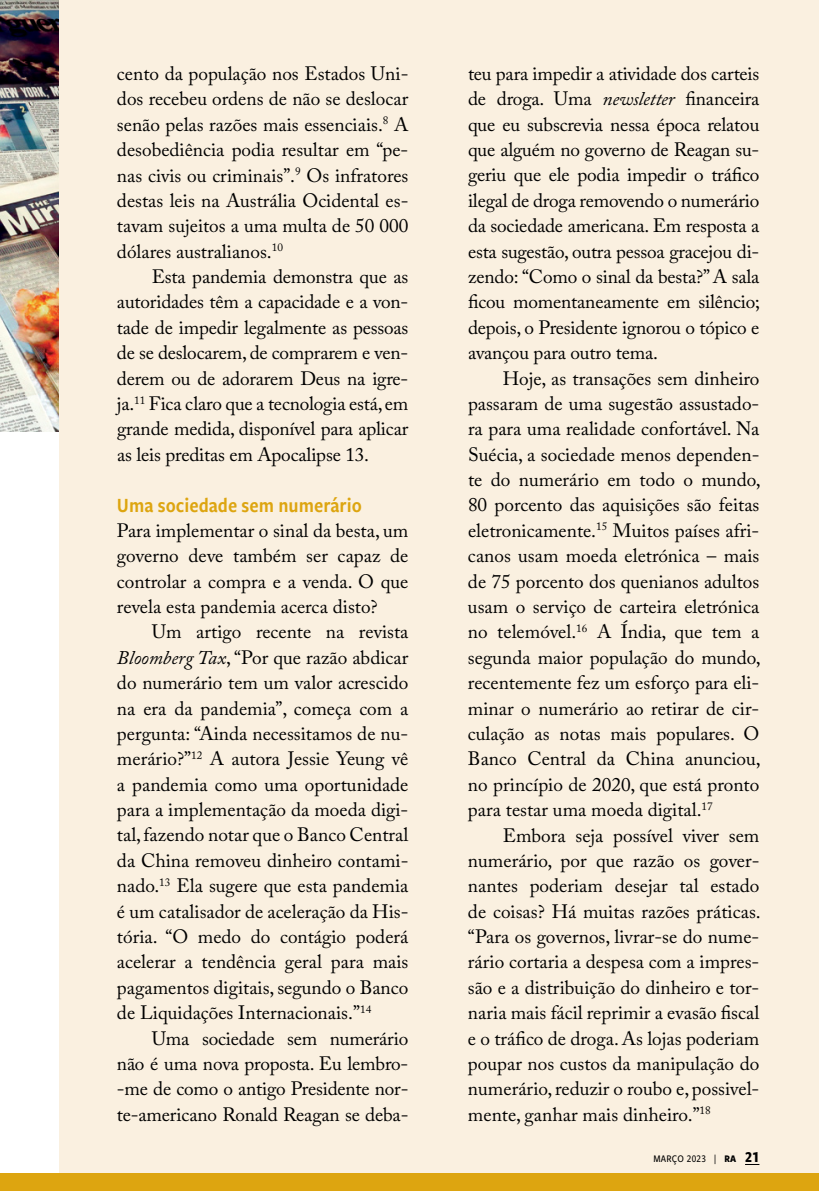
<style>
.page{position:relative;width:819px;height:1191px;background:#fff}
.page>*{position:absolute;margin:0;border:0;box-sizing:border-box;transform-origin:0 0}
.t1{font:21px "Freight Sans Cnd Pro Semi";color:#dda510}
.t2{font:19.25px/25.4px "Adobe Caslon Pro";color:#000;text-align:justify}
.t3{font:500 10.5px "Freight Sans Cnd Pro";letter-spacing:.03em;color:#000}
.s1{font-style:italic}
.s2{font-weight:700}
.s3{font-weight:700;font-size:15.75px}
</style>
<div class="page">
<img style="left:0;top:0;width:60px;height:432px">
<div style="left:60px;top:0;width:759px;height:1191px;background:#faf0e0"></div>
<div style="left:0;top:1173px;width:819px;height:18px;background:#dda510"></div>
<svg style="left:745px;top:1164px;width:14px;height:1px"></svg>
<p class="t2" style="left:117px;top:61px;width:293px">cento da população nos Estados Uni&shy;dos recebeu ordens de não se deslocar senão pelas razões mais essenciais.<sup>8</sup> A desobediência podia resultar em “pe&shy;nas civis ou criminais”.<sup>9</sup> Os infratores destas leis na Austrália Ocidental es&shy;tavam sujeitos a uma multa de 50 000 dólares australianos.<sup>10</sup></p>
<p class="t2" style="left:117px;top:264px;width:293px;text-indent:35px">Esta pandemia demonstra que as autoridades têm a capacidade e a von&shy;tade de impedir legalmente as pessoas de se deslocarem, de comprarem e ven&shy;derem ou de adorarem Deus na igre&shy;ja.<sup>11</sup> Fica claro que a tecnologia está, em grande medida, disponível para aplicar as leis preditas em Apocalipse 13.</p>
<p class="t1" style="left:117px;top:490px;width:246px">Uma sociedade sem numerário</p>
<p class="t2" style="left:117px;top:517px;width:293px">Para implementar o sinal da besta, um governo deve também ser capaz de controlar a compra e a venda. O que revela esta pandemia acerca disto?</p>
<p class="t2" style="left:117px;top:619px;width:293px;text-indent:35px">Um artigo recente na revista <span class="s1">Bloomberg Tax</span>, “Por que razão abdicar do numerário tem um valor acrescido na era da pandemia”, começa com a pergunta: “Ainda necessitamos de nu&shy;merário?”<sup>12</sup> A autora Jessie Yeung vê a pandemia como uma oportunidade para a implementação da moeda digi&shy;tal, fazendo notar que o Banco Central da China removeu dinheiro contami&shy;nado.<sup>13</sup> Ela sugere que esta pandemia é um catalisador de aceleração da His&shy;tória. “O medo do contágio poderá acelerar a tendência geral para mais pagamentos digitais, segundo o Banco de Liquidações Internacionais.”<sup>14</sup></p>
<p class="t2" style="left:117px;top:1025px;width:293px;text-indent:35px">Uma sociedade sem numerário não é uma nova proposta. Eu lembro--me de como o antigo Presidente nor&shy;te-americano Ronald Reagan se deba-</p>
<p class="t2" style="left:468px;top:61px;width:293px">teu para impedir a atividade dos carteis de droga. Uma <span class="s1">newsletter</span> financeira que eu subscrevia nessa época relatou que alguém no governo de Reagan su&shy;geriu que ele podia impedir o tráfico ilegal de droga removendo o numerário da sociedade americana. Em resposta a esta sugestão, outra pessoa gracejou di&shy;zendo: “Como o sinal da besta?” A sala ficou momentaneamente em silêncio; depois, o Presidente ignorou o tópico e avançou para outro tema.</p>
<p class="t2" style="left:468px;top:365px;width:294px;text-indent:35px">Hoje, as transações sem dinheiro passaram de uma sugestão assustado&shy;ra para uma realidade confortável. Na Suécia, a sociedade menos dependen&shy;te do numerário em todo o mundo, 80 porcento das aquisições são feitas eletronicamente.<sup>15</sup> Muitos países afri&shy;canos usam moeda eletrónica – mais de 75 porcento dos quenianos adultos usam o serviço de carteira eletrónica no telemóvel.<sup>16</sup> A Índia, que tem a segunda maior população do mundo, recentemente fez um esforço para eli&shy;minar o numerário ao retirar de cir&shy;culação as notas mais populares. O Banco Central da China anunciou, no princípio de 2020, que está pronto para testar uma moeda digital.<sup>17</sup></p>
<p class="t2" style="left:468px;top:822px;width:294px;text-indent:35px">Embora seja possível viver sem numerário, por que razão os gover&shy;nantes poderiam desejar tal estado de coisas? Há muitas razões práticas. “Para os governos, livrar-se do nume&shy;rário cortaria a despesa com a impres&shy;são e a distribuição do dinheiro e tor&shy;naria mais fácil reprimir a evasão fiscal e o tráfico de droga. As lojas poderiam poupar nos custos da manipulação do numerário, reduzir o roubo e, possivel&shy;mente, ganhar mais dinheiro.”<sup>18</sup></p>
<p class="t3" style="left:653px;top:1152px;width:107px">MARÇO 2023 | <span class="s2">RA</span> <span class="s3">21</span></p>
</div>
